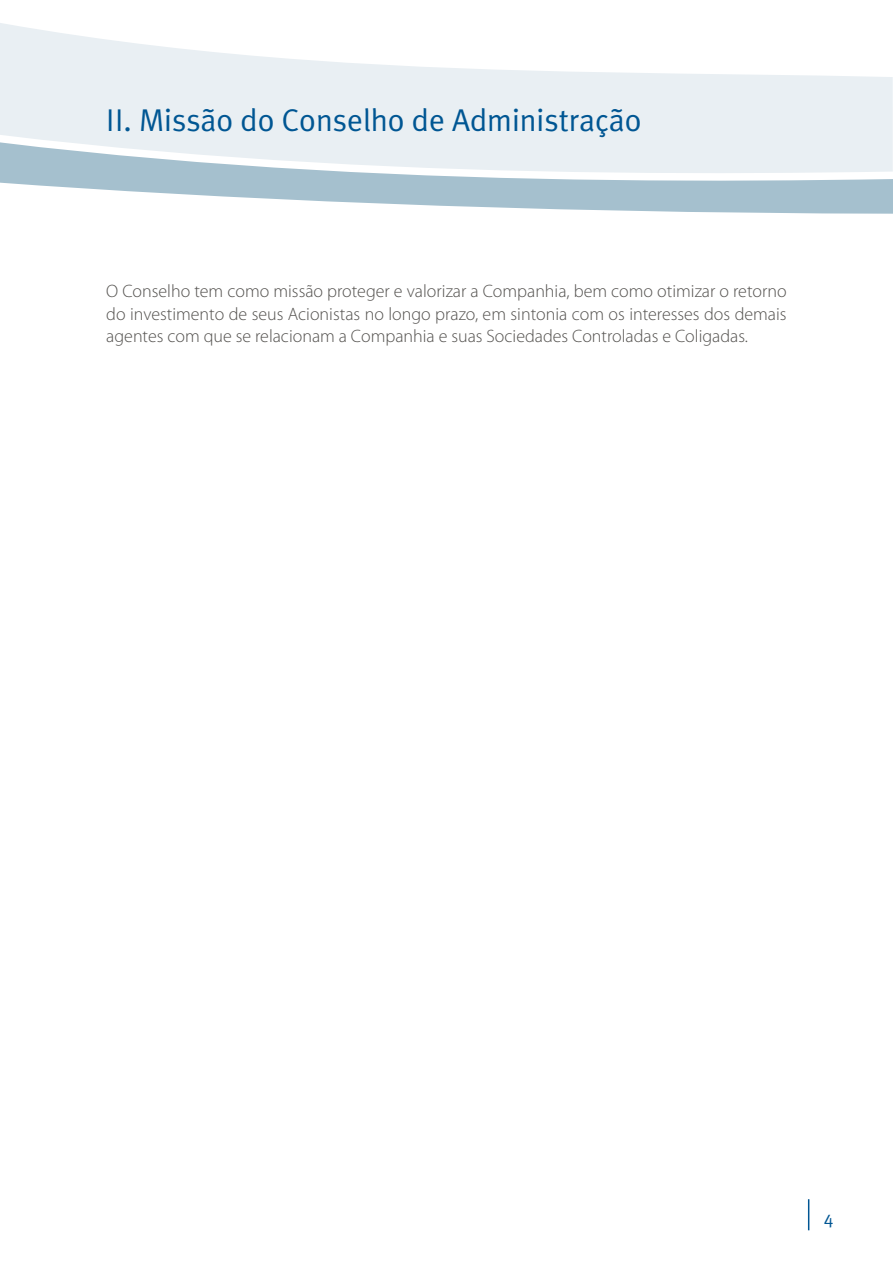
<style>
.page{position:relative;width:893px;height:1263px;background:#fff}
.page>*{position:absolute;margin:0;border:0;box-sizing:border-box;transform-origin:0 0}
.t1{font:31.5px "Meta Plus Normal";color:#005693}
.t2{font:300 18px/22.5px "Myriad Pro";color:#54524f;text-align:justify}
.t3{font:18px "Meta Plus Normal";color:#005693}
</style>
<div class="page">
<svg style="left:0;top:23px;width:893px;height:65px"></svg>
<svg style="left:0;top:88px;width:893px;height:126px;background:#dae5eb"></svg>
<hr style="left:808px;top:1199px;width:1px;height:31px;background:#005693">
<svg style="left:0;top:179px;width:38px;height:5px"></svg>
<h1 class="t1" style="left:106px;top:102px;width:537px">II. Missão do Conselho de Administração</h1>
<p class="t2" style="left:106px;top:280px;width:682px">O Conselho tem como missão proteger e valorizar a Companhia, bem como otimizar o retorno do investimento de seus Acionistas no longo prazo, em sintonia com os interesses dos demais agentes com que se relacionam a Companhia e suas Sociedades Controladas e Coligadas.</p>
<p class="t3" style="left:824px;top:1207px;width:11px">4</p>
</div>
